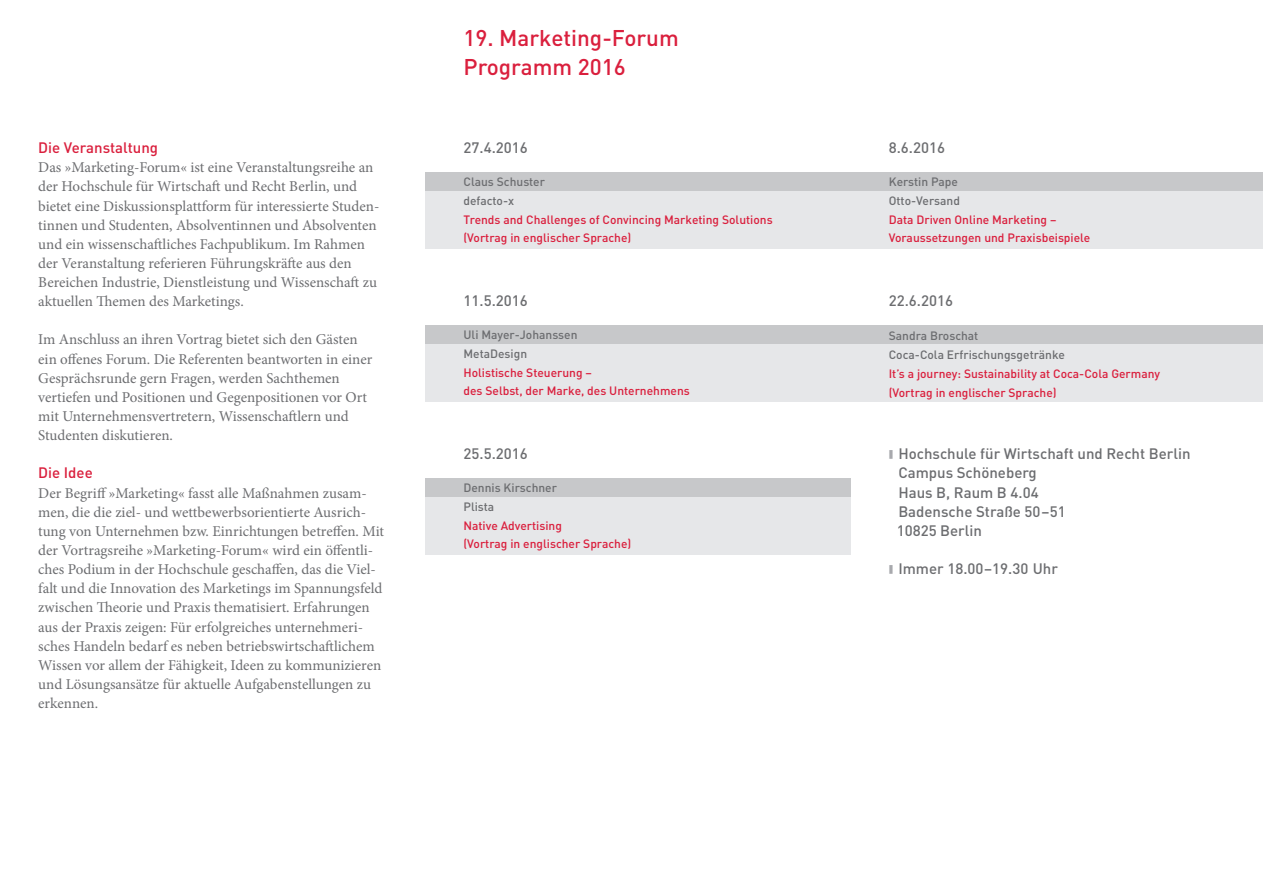
<style>
.page{position:relative;width:1263px;height:893px;background:#fff}
.page>*{position:absolute;margin:0;border:0;box-sizing:border-box;transform-origin:0 0}
.t1{font:500 22.5px/28.7px "DIN Pro";color:#da1f3d}
.t2{font:15px/19.2px "Minion Pro";color:#6c6d70}
.t3{font:500 15px/19.2px "DIN Pro";color:#6c6d70}
.t4{font:500 15px "DIN Pro";color:#da1f3d}
.t5{font:500 12px/18.8px "DIN Pro";color:#da1f3d}
.t6{font:500 12px/18.8px "DIN Pro";color:#6c6d70}
.s1{font-family:"Minion Pro";font-weight:400;font-size:30px;color:#a8a9ad}
</style>
<div class="page">
<div style="left:425px;top:478px;width:425px;height:19px;background:#c7c8ca"></div>
<div style="left:425px;top:497px;width:425px;height:58px;background:#e6e7e9"></div>
<div style="left:850px;top:172px;width:413px;height:19px;background:#c7c8ca"></div>
<div style="left:850px;top:191px;width:413px;height:58px;background:#e6e7e9"></div>
<div style="left:850px;top:325px;width:413px;height:19px;background:#c7c8ca"></div>
<div style="left:850px;top:344px;width:413px;height:58px;background:#e6e7e9"></div>
<div style="left:425px;top:172px;width:425px;height:19px;background:#c7c8ca"></div>
<div style="left:425px;top:325px;width:425px;height:19px;background:#c7c8ca"></div>
<div style="left:425px;top:191px;width:425px;height:58px;background:#e6e7e9"></div>
<div style="left:425px;top:344px;width:425px;height:58px;background:#e6e7e9"></div>
<p class="t4" style="left:38px;top:137px;width:121px">Die Veranstaltung</p>
<p class="t2" style="left:38px;top:158px;width:343px">Das »Marketing-Forum« ist eine Veranstaltungsreihe an der Hochschule für Wirtschaft und Recht Berlin, und bietet eine Diskussionsplattform für interessierte Studen&shy;tinnen und Studenten, Absolventinnen und Absolventen und ein wissenschaftliches Fachpublikum. Im Rahmen der Veranstaltung referieren Führungskräfte aus den Bereichen Industrie, Dienstleistung und Wissenschaft zu aktuellen Themen des Marketings.</p>
<p class="t2" style="left:38px;top:330px;width:335px">Im Anschluss an ihren Vortrag bietet sich den Gästen ein offenes Forum. Die Referenten beantworten in einer Gesprächsrunde gern Fragen, werden Sachthemen vertiefen und Positionen und Gegenpositionen vor Ort mit Unternehmensvertretern, Wissenschaftlern und Studenten diskutieren.</p>
<p class="t4" style="left:38px;top:463px;width:56px">Die Idee</p>
<p class="t2" style="left:38px;top:483px;width:347px">Der Begriff »Marketing« fasst alle Maßnahmen zusam&shy;men, die die ziel- und wettbewerbsorientierte Ausrich&shy;tung von Unternehmen bzw. Einrichtungen betreffen. Mit der Vortragsreihe »Marketing-Forum« wird ein öffentli&shy;ches Podium in der Hochschule geschaffen, das die Viel&shy;falt und die Innovation des Marketings im Spannungsfeld zwischen Theorie und Praxis thematisiert. Erfahrungen aus der Praxis zeigen: Für erfolgreiches unternehmeri&shy;sches Handeln bedarf es neben betriebswirtschaftlichem Wissen vor allem der Fähigkeit, Ideen zu kommunizieren und Lösungsansätze für aktuelle Aufgabenstellungen zu erkennen.</p>
<h1 class="t1" style="left:463px;top:23px;width:217px">19. Marketing-Forum<br>Programm 2016</h1>
<p class="t3" style="left:463px;top:137px;width:66px">27.4.2016</p>
<p class="t6" style="left:463px;top:172px;width:83px">Claus Schuster defacto-x</p>
<p class="t5" style="left:463px;top:209px;width:311px">Trends and Challenges of Convincing Marketing Solutions (Vortrag in englischer Sprache)</p>
<p class="t3" style="left:463px;top:291px;width:66px">11.5.2016</p>
<p class="t6" style="left:463px;top:325px;width:116px">Uli Mayer-Johanssen<br>MetaDesign</p>
<p class="t5" style="left:463px;top:362px;width:228px">Holistische Steuerung –<br>des Selbst, der Marke, des Unternehmens</p>
<p class="t3" style="left:463px;top:444px;width:66px">25.5.2016</p>
<p class="t6" style="left:463px;top:478px;width:95px">Dennis Kirschner<br>Plista</p>
<p class="t5" style="left:463px;top:515px;width:169px">Native Advertising<br>(Vortrag in englischer Sprache)</p>
<p class="t3" style="left:889px;top:137px;width:58px">8.6.2016</p>
<p class="t6" style="left:889px;top:172px;width:73px">Kerstin Pape<br>Otto-Versand</p>
<p class="t5" style="left:889px;top:209px;width:203px">Data Driven Online Marketing –<br>Voraussetzungen und Praxisbeispiele</p>
<p class="t3" style="left:889px;top:291px;width:66px">22.6.2016</p>
<p class="t6" style="left:889px;top:325px;width:178px;line-height:19.2px">Sandra Broschat<br>Coca-Cola Erfrischungsgetränke</p>
<p class="t5" style="left:889px;top:363px;width:273px;line-height:19.2px">It’s a journey: Sustainability at Coca-Cola Germany (Vortrag in englischer Sprache)</p>
<p class="t3" style="left:897px;top:444px;width:295px;text-indent:-8px"><span class="s1">■</span> Hochschule für Wirtschaft und Recht Berlin<br>Campus Schöneberg<br>Haus B, Raum B 4.04<br>Badensche Straße 50–51<br>10825 Berlin</p>
<p class="t3" style="left:889px;top:558px;width:171px"><span class="s1">■</span> Immer 18.00–19.30 Uhr</p>
</div>
